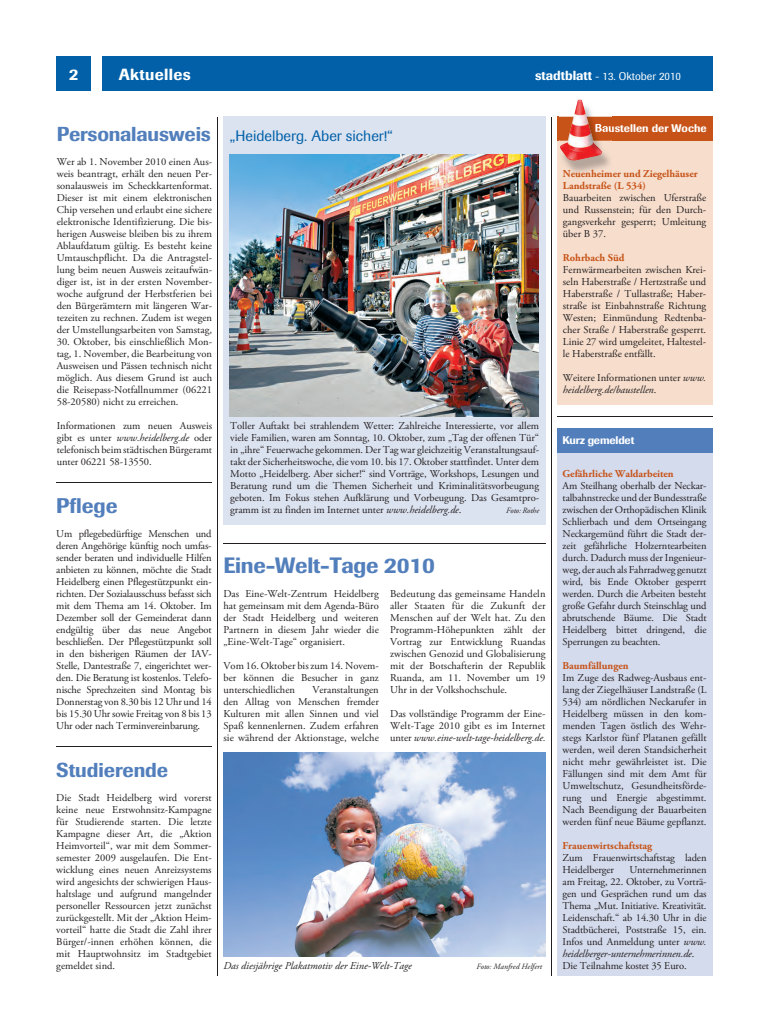
<style>
.page{position:relative;width:769px;height:1032px;background:#fff}
.page>*{position:absolute;margin:0;border:0;box-sizing:border-box;transform-origin:0 0}
.t1{font:500 22px "Imago BQ";letter-spacing:-.01em;color:#527fbc}
.t2{font:500 21px "Imago BQ";color:#527fbc}
.t3{font:500 20px "Imago BQ";letter-spacing:-.01em;color:#527fbc}
.t4{font:500 16px "Imago BQ";letter-spacing:.02em;color:#fff}
.t5{font:15px "Imago BQ";color:#0160a8}
.t6{font:500 11px "Imago BQ";color:#fff}
.t7{font:11px "Imago BQ";color:#fff}
.t8{font:10.5px/12px "Adobe Garamond Pro";color:#231f20;text-align:justify}
.t9{font:700 10.5px/12px "Adobe Garamond Pro";color:#c75318}
.t10{font:italic 10.5px/12px "Adobe Garamond Pro";color:#231f20}
.t11{font:italic 8px "Adobe Garamond Pro";color:#231f20}
.s1{font-weight:500;font-size:13px}
.s2{font-style:italic}
.s3{font-style:normal}
</style>
<div class="page">
<div style="left:556px;top:141px;width:155px;height:264px;background:#f6ddcc"></div>
<hr style="left:217px;top:117px;width:1px;height:858px;background:#231f20">
<hr style="left:550px;top:117px;width:1px;height:858px;background:#231f20">
<div style="left:556px;top:453px;width:155px;height:522px;background:#d4dbed"></div>
<hr style="left:56px;top:746px;width:155px;height:1px;background:#231f20">
<hr style="left:223px;top:543px;width:322px;height:1px;background:#231f20">
<hr style="left:556px;top:416px;width:155px;height:1px;background:#231f20">
<hr style="left:57px;top:482px;width:155px;height:1px;background:#231f20">
<div style="left:556px;top:117px;width:155px;height:24px;background:#c75318"></div>
<img style="left:564px;top:116px;width:47px;height:56px">
<img style="left:603px;top:124px;width:8px;height:8px">
<img style="left:558px;top:99px;width:45px;height:62px">
<div style="left:102px;top:57px;width:609px;height:34px;background:#0160a8"></div>
<div style="left:57px;top:57px;width:34px;height:34px;background:#0160a8"></div>
<img style="left:223px;top:753px;width:322px;height:204px">
<div style="left:223px;top:117px;width:322px;height:408px;background:#dbe2f0"></div>
<img style="left:230px;top:154px;width:308px;height:263px">
<div style="left:556px;top:429px;width:155px;height:24px;background:#527fbc"></div>
<p class="t4" style="left:69px;top:64px;width:11px">2</p>
<p class="t4" style="left:119px;top:64px;width:74px">Aktuelles</p>
<p class="t7" style="left:535px;top:69px;width:147px"><span class="s1">stadtblatt</span> - 13. Oktober 2010</p>
<h2 class="t3" style="left:57px;top:122px;width:156px">Personalausweis</h2>
<p class="t8" style="left:57px;top:156px;width:157px">Wer ab 1. November 2010 einen Aus&shy;weis beantragt, erhält den neuen Per&shy;sonalausweis im Scheckkartenformat.<br>Dieser ist mit einem elektronischen Chip versehen und erlaubt eine sichere elektronische Identifizierung. Die bis&shy;herigen Ausweise bleiben bis zu ihrem Ablaufdatum gültig. Es besteht keine Umtauschpflicht. Da die Antragstel&shy;lung beim neuen Ausweis zeitaufwän&shy;diger ist, ist in der ersten November&shy;woche aufgrund der Herbstferien bei den Bürgerämtern mit längeren War&shy;tezeiten zu rechnen. Zudem ist wegen der Umstellungsarbeiten von Samstag,</p>
<p class="t8" style="left:57px;top:336px;width:157px">30. Oktober, bis einschließlich Mon&shy;tag, 1. November, die Bearbeitung von Ausweisen und Pässen technisch nicht möglich. Aus diesem Grund ist auch die Reisepass-Notfallnummer (06221<br>58-20580) nicht zu erreichen.</p>
<p class="t8" style="left:57px;top:420px;width:157px">Informationen zum neuen Ausweis gibt es unter <span class="s2">www.heidelberg.de</span> oder telefonisch beim städtischen Bürgeramt unter 06221 58-13550.</p>
<h1 class="t2" style="left:56px;top:493px;width:63px">Pflege</h1>
<p class="t8" style="left:56px;top:528px;width:157px">Um pflegebedürftige Menschen und deren Angehörige künftig noch umfas&shy;sender beraten und individuelle Hilfen anbieten zu können, möchte die Stadt Heidelberg einen Pflegestützpunkt ein&shy;richten. Der Sozialausschuss befasst sich mit dem Thema am 14. Oktober. Im Dezember soll der Gemeinderat dann endgültig über das neue Angebot beschließen. Der Pflegestützpunkt soll in den bisherigen Räumen der IAV-Stelle, Dantestraße 7, eingerichtet wer&shy;den. Die Beratung ist kostenlos. Telefo&shy;nische Sprechzeiten sind Montag bis Donnerstag von 8.30 bis 12 Uhr und 14 bis 15.30 Uhr sowie Freitag von 8 bis 13<br>Uhr oder nach Terminvereinbarung.</p>
<h2 class="t3" style="left:56px;top:758px;width:113px">Studierende</h2>
<p class="t8" style="left:56px;top:792px;width:157px">Die Stadt Heidelberg wird vorerst keine neue Erstwohnsitz-Kampagne für Studierende starten. Die letzte Kampagne dieser Art, die „Aktion Heimvorteil“, war mit dem Sommer&shy;semester 2009 ausgelaufen. Die Ent&shy;wicklung eines neuen Anreizsystems wird angesichts der schwierigen Haus&shy;haltslage und aufgrund mangelnder personeller Ressourcen jetzt zunächst zurückgestellt. Mit der „Aktion Heim&shy;vorteil“ hatte die Stadt die Zahl ihrer Bürger/-innen erhöhen können, die mit Hauptwohnsitz im Stadtgebiet gemeldet sind.</p>
<p class="t5" style="left:230px;top:127px;width:164px">„Heidelberg. Aber sicher!“</p>
<p class="t8" style="left:230px;top:420px;width:310px">Toller Auftakt bei strahlendem Wetter: Zahlreiche Interessierte, vor allem viele Familien, waren am Sonntag, 10. Oktober, zum „Tag der offenen Tür“ in „ihre“ Feuerwache gekommen. Der Tag war gleichzeitig Veranstaltungsauf&shy;takt der Sicherheitswoche, die vom 10. bis 17. Oktober stattfindet. Unter dem Motto „Heidelberg. Aber sicher!“ sind Vorträge, Workshops, Lesungen und Beratung rund um die Themen Sicherheit und Kriminalitätsvorbeugung geboten. Im Fokus stehen Aufklärung und Vorbeugung. Das Gesamtpro&shy;gramm ist zu finden im Internet unter <span class="s2">www.heidelberg.de</span>.</p>
<p class="t11" style="left:506px;top:505px;width:34px">Foto: Rothe</p>
<h1 class="t1" style="left:223px;top:552px;width:213px">Eine-Welt-Tage 2010</h1>
<p class="t8" style="left:223px;top:588px;width:157px">Das Eine-Welt-Zentrum Heidelberg hat gemeinsam mit dem Agenda-Büro der Stadt Heidelberg und weiteren Partnern in diesem Jahr wieder die „Eine-Welt-Tage“ organisiert.</p>
<p class="t8" style="left:223px;top:660px;width:157px">Vom 16. Oktober bis zum 14. Novem&shy;ber können die Besucher in ganz unterschiedlichen</p>
<p class="t8" style="left:390px;top:588px;width:157px">Bedeutung das gemeinsame Handeln aller Staaten für die Zukunft der Menschen auf der Welt hat. Zu den Programm-Höhepunkten zählt der Vortrag zur Entwicklung Ruandas zwischen Genozid und Globalisierung mit der Botschafterin der Republik Ruanda, am 11. November um 19<br>Uhr in der Volkshochschule.</p>
<p class="t8" style="left:390px;top:708px;width:157px">Das vollständige Programm der Eine-Welt-Tage 2010 gibt es im Internet unter <span class="s2">www.eine-welt-tage-heidelberg.de.</span></p>
<p class="t8" style="left:223px;top:684px;width:157px;text-indent:89px">Veranstaltungen den Alltag von Menschen fremder Kulturen mit allen Sinnen und viel Spaß kennenlernen. Zudem erfahren sie während der Aktionstage, welche</p>
<p class="t10" style="left:223px;top:960px;width:190px">Das diesjährige Plakatmotiv der Eine-Welt-Tage</p>
<p class="t11" style="left:476px;top:961px;width:67px">Foto: Manfred Helfert</p>
<p class="t6" style="left:594px;top:121px;width:113px">Baustellen der Woche</p>
<p class="t9" style="left:562px;top:168px;width:136px">Neuenheimer und Ziegelhäuser<br>Landstraße (L 534)</p>
<p class="t8" style="left:562px;top:192px;width:145px">Bauarbeiten zwischen Uferstraße und Russenstein; für den Durch&shy;gangsverkehr gesperrt; Umleitung über B 37.</p>
<p class="t9" style="left:562px;top:252px;width:63px">Rohrbach Süd</p>
<p class="t8" style="left:562px;top:264px;width:145px">Fernwärmearbeiten zwischen Krei&shy;seln Haberstraße / Hertzstraße und Haberstraße / Tullastraße; Haber&shy;straße ist Einbahnstraße Richtung Westen; Einmündung Redtenba&shy;cher Straße / Haberstraße gesperrt.<br>Linie 27 wird umgeleitet, Haltestel&shy;le Haberstraße entfällt.</p>
<p class="t10" style="left:562px;top:372px;width:145px"><span class="s3">Weitere Informationen unter</span> www. heidelberg.de/baustellen<span class="s3">.</span></p>
<p class="t6" style="left:562px;top:433px;width:73px">Kurz gemeldet</p>
<p class="t9" style="left:562px;top:468px;width:113px">Gefährliche Waldarbeiten</p>
<p class="t8" style="left:562px;top:480px;width:145px">Am Steilhang oberhalb der Neckar&shy;talbahnstrecke und der Bundesstraße zwischen der Orthopädischen Klinik Schlierbach und dem Ortseingang Neckargemünd führt die Stadt der&shy;zeit gefährliche Holzerntearbeiten durch. Dadurch muss der Ingenieur&shy;weg, der auch als Fahrradweg genutzt wird, bis Ende Oktober gesperrt werden. Durch die Arbeiten besteht große Gefahr durch Steinschlag und abrutschende Bäume. Die Stadt Heidelberg bittet dringend, die Sperrungen zu beachten.</p>
<p class="t9" style="left:562px;top:660px;width:67px">Baumfällungen</p>
<p class="t8" style="left:562px;top:672px;width:145px">Im Zuge des Radweg-Ausbaus ent&shy;lang der Ziegelhäuser Landstraße (L 534) am nördlichen Neckarufer in Heidelberg müssen in den kom&shy;menden Tagen östlich des Wehr&shy;stegs Karlstor fünf Platanen gefällt werden, weil deren Standsicherheit nicht mehr gewährleistet ist. Die Fällungen sind mit dem Amt für Umweltschutz, Gesundheitsförde&shy;rung und Energie abgestimmt.<br>Nach Beendigung der Bauarbeiten werden fünf neue Bäume gepflanzt.</p>
<p class="t9" style="left:562px;top:840px;width:91px">Frauenwirtschaftstag</p>
<p class="t8" style="left:562px;top:852px;width:145px">Zum Frauenwirtschaftstag laden<br>Heidelberger</p>
<p class="t8" style="left:562px;top:864px;width:145px;text-align:left;text-indent:67px">Unternehmerinnen am Freitag, 22. Oktober, zu Vorträ&shy;gen und Gesprächen rund um das<br>Thema „Mut. Initiative. Kreativität.<br>Leidenschaft.“ ab 14.30 Uhr in die<br>Stadtbücherei, Poststraße 15, ein.<br>Infos und Anmeldung unter <span class="s2">www. heidelberger-unternehmerinnen.de</span>.<br>Die Teilnahme kostet 35 Euro.</p>
</div>
